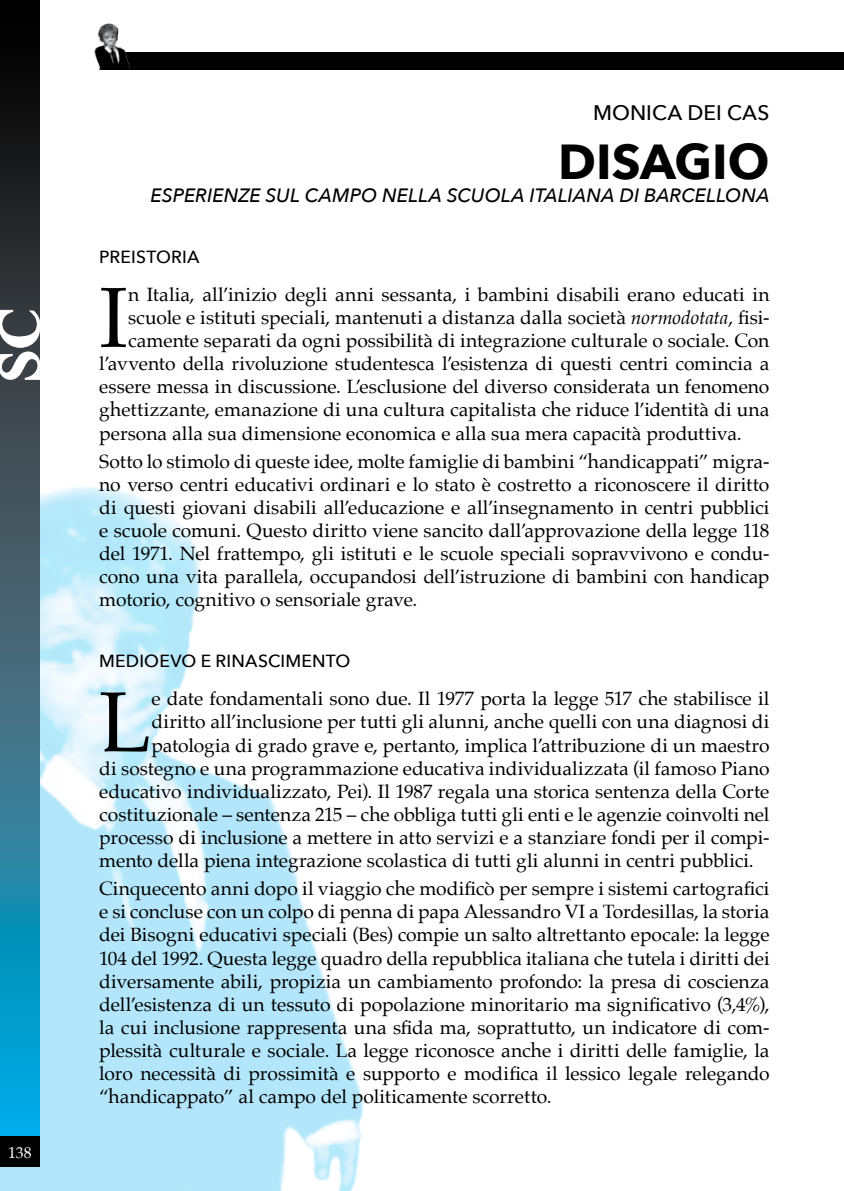
<style>
.page{position:relative;width:844px;height:1191px;background:#fff}
.page>*{position:absolute;margin:0;border:0;box-sizing:border-box;transform-origin:0 0}
.t1{font:85.4px "Palatino";color:#000}
.t2{font:700 49px "Avenir Next";color:#000}
.t3{font:500 21px "Avenir Next";letter-spacing:.005em;color:#000}
.t4{font:19.25px/23.1px "Palatino";color:#000;text-align:justify}
.t5{font:italic 500 19.25px "Avenir Next";letter-spacing:.005em;color:#000}
.t6{font:500 17.5px "Avenir Next";letter-spacing:.01em;color:#000}
.t7{font:15.75px "Palatino";color:#fff}
.s1{font-style:italic}
</style>
<div class="page">
<img style="left:0;top:487px;width:364px;height:704px">
<svg style="left:0;top:0;width:40px;height:1136px;background:#265c6f"></svg>
<div style="left:121px;top:52px;width:722px;height:17px;background:#000"></div>
<div style="left:0;top:1136px;width:40px;height:31px;background:#000"></div>
<img style="left:94px;top:23px;width:36px;height:45px">
<hr style="left:99px;top:68px;width:122px;height:1px;background:#000">
<svg style="left:0;top:309px;width:40px;height:71px"></svg>
<p class="t7" style="left:8px;top:1139px;width:25px">138</p>
<p class="t3" style="left:593px;top:95px;width:178px">MONICA DEI CAS</p>
<h2 class="t2" style="left:558px;top:119px;width:213px">DISAGIO</h2>
<p class="t5" style="left:150px;top:179px;width:620px">ESPERIENZE SUL CAMPO NELLA SCUOLA ITALIANA DI BARCELLONA</p>
<p class="t6" style="left:99px;top:242px;width:102px">PREISTORIA</p>
<h1 class="t1" style="left:99px;top:247px;width:30px">I</h1>
<p class="t4" style="left:128px;top:283px;width:642px">n Italia, all’inizio degli anni sessanta, i bambini disabili erano educati in</p>
<p class="t4" style="left:128px;top:306px;width:642px">scuole e istituti speciali, mantenuti a distanza dalla società <span class="s1">normodotata</span>, fisi-</p>
<p class="t4" style="left:128px;top:329px;width:642px">camente separati da ogni possibilità di integrazione culturale o sociale. Con</p>
<p class="t4" style="left:99px;top:352px;width:671px">l’avvento della rivoluzione studentesca l’esistenza di questi centri comincia a</p>
<p class="t4" style="left:99px;top:375px;width:671px">essere messa in discussione. L’esclusione del diverso considerata un fenomeno</p>
<p class="t4" style="left:99px;top:398px;width:671px">ghettizzante, emanazione di una cultura capitalista che riduce l’identità di una</p>
<p class="t4" style="left:99px;top:421px;width:643px">persona alla sua dimensione economica e alla sua mera capacità produttiva.</p>
<p class="t4" style="left:99px;top:449px;width:671px">Sotto lo stimolo di queste idee, molte famiglie di bambini “handicappati” migra&shy;no verso centri educativi ordinari e lo stato è costretto a riconoscere il diritto di questi giovani disabili all’educazione e all’insegnamento in centri pubblici e scuole comuni. Questo diritto viene sancito dall’approvazione della legge 118 del 1971. Nel frattempo, gli istituti e le scuole speciali sopravvivono e condu&shy;cono una vita parallela, occupandosi dell’istruzione di bambini con handicap motorio, cognitivo o sensoriale grave.</p>
<p class="t6" style="left:99px;top:646px;width:253px">MEDIOEVO E RINASCIM ENTO</p>
<h1 class="t1" style="left:99px;top:651px;width:54px">L</h1>
<p class="t4" style="left:151px;top:687px;width:619px">e date fondamentali sono due. Il 1977 porta la legge 517 che stabilisce il</p>
<p class="t4" style="left:151px;top:710px;width:619px">diritto all’inclusione per tutti gli alunni, anche quelli con una diagnosi di</p>
<p class="t4" style="left:151px;top:733px;width:619px">patologia di grado grave e, pertanto, implica l’attribuzione di un maestro</p>
<p class="t4" style="left:99px;top:756px;width:671px">di sostegno e una programmazione educativa individualizzata (il famoso Piano</p>
<p class="t4" style="left:99px;top:779px;width:671px">educativo individualizzato, Pei). Il 1987 regala una storica sentenza della Corte</p>
<p class="t4" style="left:99px;top:802px;width:671px">costituzionale – sentenza 215 – che obbliga tutti gli enti e le agenzie coinvolti nel</p>
<p class="t4" style="left:99px;top:826px;width:671px">processo di inclusione a mettere in atto servizi e a stanziare fondi per il compi-</p>
<p class="t4" style="left:99px;top:849px;width:655px">mento della piena integrazione scolastica di tutti gli alunni in centri pubblici.</p>
<p class="t4" style="left:99px;top:877px;width:671px">Cinquecento anni dopo il viaggio che modificò per sempre i sistemi cartografici e si concluse con un colpo di penna di papa Alessandro VI a Tordesillas, la storia dei Bisogni educativi speciali (Bes) compie un salto altrettanto epocale: la legge 104 del 1992. Questa legge quadro della repubblica italiana che tutela i diritti dei diversamente abili, propizia un cambiamento profondo: la presa di coscienza dell’esistenza di un tessuto di popolazione minoritario ma significativo (3,4%), la cui inclusione rappresenta una sfida ma, soprattutto, un indicatore di com&shy;plessità culturale e sociale. La legge riconosce anche i diritti delle famiglie, la loro necessità di prossimità e supporto e modifica il lessico legale relegando “handicappato” al campo del politicamente scorretto.</p>
</div>
